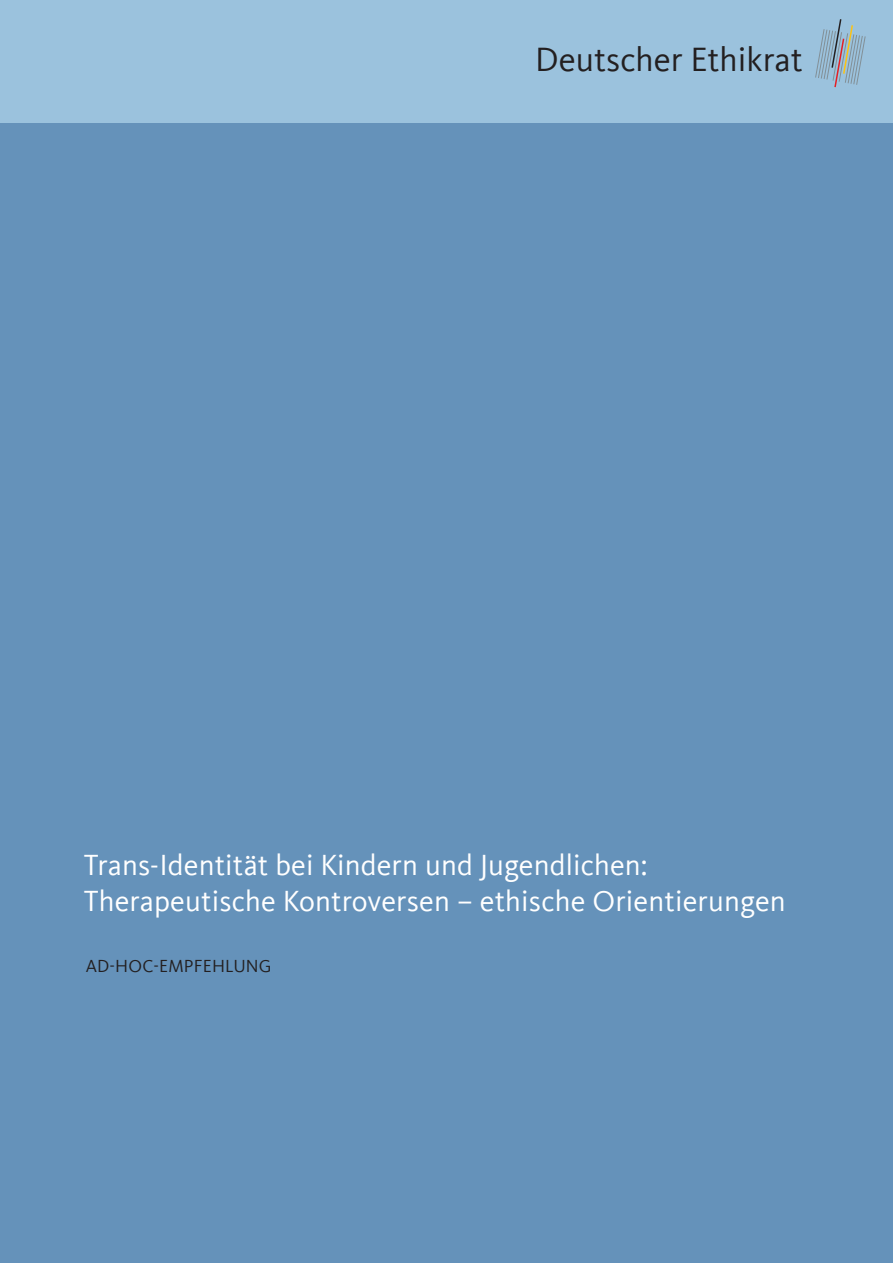
<style>
.page{position:relative;width:893px;height:1263px;background:#fff}
.page>*{position:absolute;margin:0;border:0;box-sizing:border-box;transform-origin:0 0}
.t1{font:34.65px "Kievit OT";color:#231f20}
.Titel{font:30px/36px "Kievit OT";letter-spacing:.005em;color:#fff}
.Untertitel{font:18px "Kievit OT";letter-spacing:.01em;color:#231f20}
</style>
<div class="page">
<div style="left:0;top:0;width:893px;height:123px;background:#9bc2dd"></div>
<div style="left:0;top:123px;width:893px;height:1140px;background:#6592ba"></div>
<svg style="left:815px;top:19px;width:51px;height:69px"></svg>
<p class="t1" style="left:535px;top:40px;width:269px">Deutscher Ethikrat</p>
<p class="Titel" style="left:84px;top:848px;width:704px">Trans-Identität bei Kindern und Jugendlichen:<br>Therapeutische Kontroversen – ethische Orientierungen</p>
<p class="Untertitel" style="left:86px;top:956px;width:187px">AD-HOC-EMPFEHLUNG</p>
</div>
